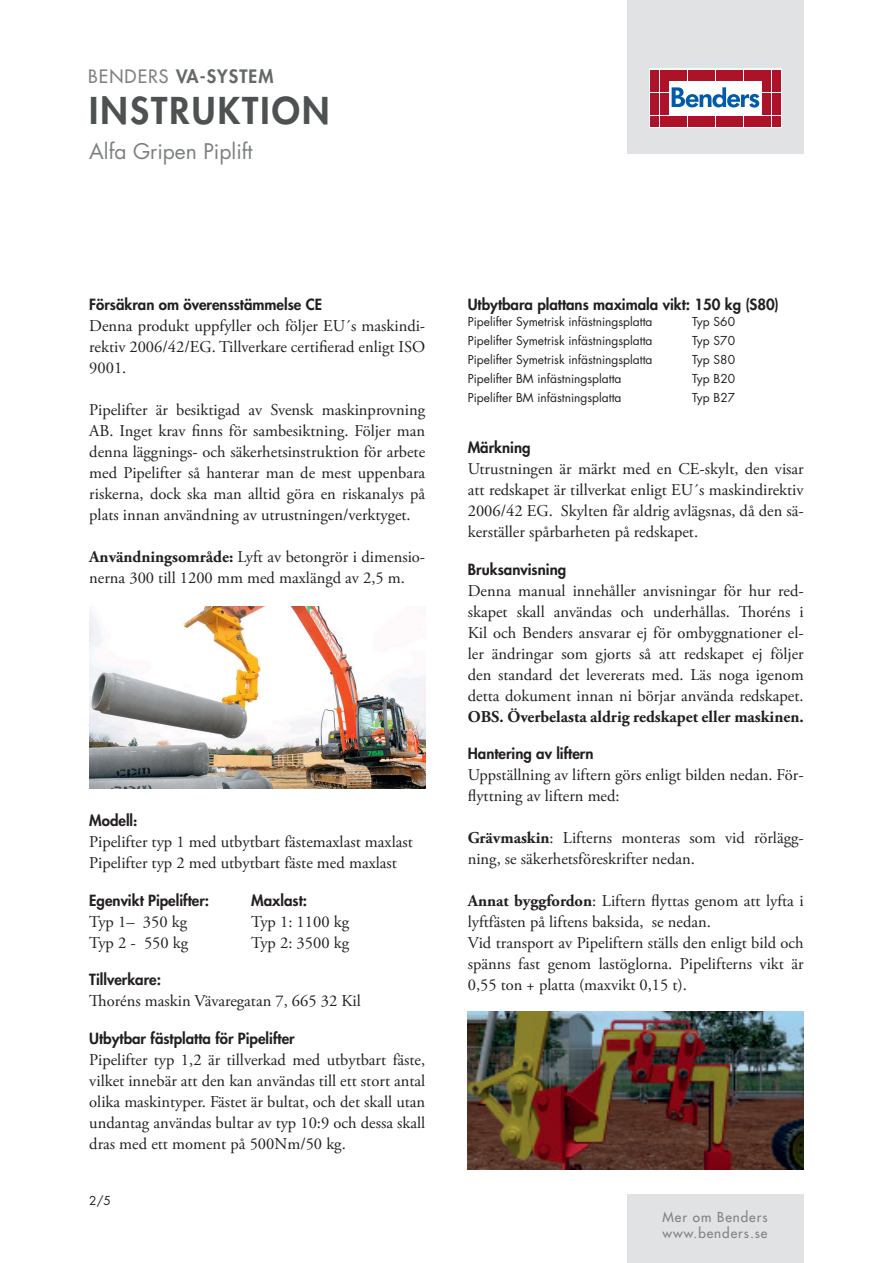
<style>
.page{position:relative;width:893px;height:1263px;background:#fff}
.page>*{position:absolute;margin:0;border:0;box-sizing:border-box;transform-origin:0 0}
.t1{font:800 36px "Futura Std";letter-spacing:.06em;color:#4d5152}
.t2{font:21px "Futura Std";color:#7d8080}
.t3{font:800 18px "Futura Std";letter-spacing:.06em;color:#66696a}
.t4{font:16.5px/21px "Adobe Garamond Pro";color:#231f20;text-align:justify}
.t5{font:700 16.5px "Adobe Garamond Pro";color:#231f20}
.t6{font:800 15px "Futura Std";color:#231f20}
.t7{font:500 13.5px/16.2px "Futura Std";letter-spacing:.07em;color:#808285}
.t8{font:12px "Futura Std";color:#231f20}
.s1{font-weight:500;color:#808285}
.s2{font-weight:700}
.s3{font-family:"Adobe Garamond Pro";font-weight:700;font-size:16.5px}
</style>
<div class="page">
<div style="left:627px;top:0;width:177px;height:153px;background:#e1e2e4"></div>
<svg style="left:649px;top:69px;width:132px;height:59px;background:#eac5cb"></svg>
<div style="left:651px;top:70px;width:8px;height:10px;background:#ae1229"></div>
<div style="left:660px;top:70px;width:8px;height:10px;background:#ae1229"></div>
<div style="left:651px;top:81px;width:8px;height:11px;background:#ae1229"></div>
<div style="left:660px;top:81px;width:8px;height:11px;background:#ae1229"></div>
<div style="left:651px;top:93px;width:8px;height:10px;background:#ae1229"></div>
<div style="left:660px;top:93px;width:8px;height:10px;background:#ae1229"></div>
<div style="left:651px;top:104px;width:8px;height:11px;background:#ae1229"></div>
<div style="left:660px;top:104px;width:8px;height:11px;background:#ae1229"></div>
<div style="left:651px;top:116px;width:8px;height:10px;background:#ae1229"></div>
<div style="left:660px;top:116px;width:8px;height:10px;background:#ae1229"></div>
<div style="left:669px;top:70px;width:8px;height:10px;background:#ae1229"></div>
<div style="left:679px;top:70px;width:8px;height:10px;background:#ae1229"></div>
<div style="left:688px;top:70px;width:8px;height:10px;background:#ae1229"></div>
<div style="left:697px;top:70px;width:9px;height:10px;background:#ae1229"></div>
<div style="left:707px;top:70px;width:8px;height:10px;background:#ae1229"></div>
<div style="left:716px;top:70px;width:8px;height:10px;background:#ae1229"></div>
<div style="left:725px;top:70px;width:9px;height:10px;background:#ae1229"></div>
<div style="left:735px;top:70px;width:8px;height:10px;background:#ae1229"></div>
<div style="left:744px;top:70px;width:8px;height:10px;background:#ae1229"></div>
<div style="left:753px;top:70px;width:9px;height:10px;background:#ae1229"></div>
<div style="left:669px;top:116px;width:8px;height:10px;background:#ae1229"></div>
<div style="left:679px;top:116px;width:8px;height:10px;background:#ae1229"></div>
<div style="left:688px;top:116px;width:8px;height:10px;background:#ae1229"></div>
<div style="left:697px;top:116px;width:9px;height:10px;background:#ae1229"></div>
<div style="left:707px;top:116px;width:8px;height:10px;background:#ae1229"></div>
<div style="left:716px;top:116px;width:8px;height:10px;background:#ae1229"></div>
<div style="left:725px;top:116px;width:9px;height:10px;background:#ae1229"></div>
<div style="left:735px;top:116px;width:8px;height:10px;background:#ae1229"></div>
<div style="left:744px;top:116px;width:8px;height:10px;background:#ae1229"></div>
<div style="left:753px;top:116px;width:9px;height:10px;background:#ae1229"></div>
<div style="left:763px;top:70px;width:8px;height:10px;background:#ae1229"></div>
<div style="left:772px;top:70px;width:8px;height:10px;background:#ae1229"></div>
<div style="left:763px;top:81px;width:8px;height:11px;background:#ae1229"></div>
<div style="left:772px;top:81px;width:8px;height:11px;background:#ae1229"></div>
<div style="left:763px;top:93px;width:8px;height:10px;background:#ae1229"></div>
<div style="left:772px;top:93px;width:8px;height:10px;background:#ae1229"></div>
<div style="left:763px;top:104px;width:8px;height:11px;background:#ae1229"></div>
<div style="left:772px;top:104px;width:8px;height:11px;background:#ae1229"></div>
<div style="left:763px;top:116px;width:8px;height:10px;background:#ae1229"></div>
<div style="left:772px;top:116px;width:8px;height:10px;background:#ae1229"></div>
<svg style="left:672px;top:87px;width:87px;height:21px;background:#90b6d9"></svg>
<div style="left:627px;top:1195px;width:177px;height:68px;background:#e1e2e4"></div>
<img style="left:468px;top:1012px;width:336px;height:157px">
<img style="left:89px;top:606px;width:336px;height:183px">
<p class="t3" style="left:88px;top:65px;width:187px"><span class="s1">BENDERS</span> VA-SYSTEM</p>
<h1 class="t1" style="left:89px;top:88px;width:242px">INSTRUKTION</h1>
<p class="t2" style="left:89px;top:138px;width:165px">Alfa Gripen Piplift</p>
<p class="t6" style="left:89px;top:295px;width:234px">Försäkran om överensstämmelse CE</p>
<p class="t4" style="left:89px;top:316px;width:337px">Denna produkt uppfyller och följer EU´s maskindi&shy;rektiv 2006/42/EG. Tillverkare certifierad enligt ISO 9001.</p>
<p class="t4" style="left:89px;top:400px;width:337px">Pipelifter är besiktigad av Svensk maskinprovning AB. Inget krav finns för sambesiktning. Följer man denna läggnings- och säkerhetsinstruktion för arbete med Pipelifter så hanterar man de mest uppenbara riskerna, dock ska man alltid göra en riskanalys på plats innan användning av utrustningen/verktyget.</p>
<p class="t4" style="left:89px;top:547px;width:337px"><span class="s2">Användningsområde:</span> Lyft av betongrör i dimensio&shy;nerna 300 till 1200 mm med maxlängd av 2,5 m.</p>
<p class="t6" style="left:89px;top:811px;width:50px">Modell<span class="s3">:</span></p>
<p class="t4" style="left:89px;top:832px;width:325px">Pipelifter typ 1 med utbytbart fästemaxlast maxlast<br>Pipelifter typ 2 med utbytbart fäste med maxlast</p>
<p class="t6" style="left:89px;top:890px;width:121px">Egenvikt Pipelifter:</p>
<p class="t6" style="left:251px;top:890px;width:57px">Maxlast:</p>
<p class="t4" style="left:89px;top:911px;width:99px">Typ 1– 350 kg</p>
<p class="t4" style="left:251px;top:911px;width:99px">Typ 1: 1100 kg</p>
<p class="t4" style="left:89px;top:932px;width:100px">Typ 2 - 550 kg</p>
<p class="t4" style="left:251px;top:932px;width:99px">Typ 2: 3500 kg</p>
<p class="t6" style="left:89px;top:970px;width:73px">Tillverkare:</p>
<p class="t4" style="left:89px;top:991px;width:273px">Thoréns maskin Vävaregatan 7, 665 32 Kil</p>
<p class="t6" style="left:89px;top:1028px;width:207px">Utbytbar fästplatta för Pipelifter</p>
<p class="t4" style="left:89px;top:1049px;width:337px">Pipelifter typ 1,2 är tillverkad med utbytbart fäste, vilket innebär att den kan användas till ett stort antal olika maskintyper. Fästet är bultat, och det skall utan undantag användas bultar av typ 10:9 och dessa skall dras med ett moment på 500Nm/50 kg.</p>
<p class="t8" style="left:89px;top:1193px;width:23px">2/5</p>
<p class="t6" style="left:468px;top:295px;width:313px">Utbytbara plattans maximala vikt: 150 kg (S80)</p>
<p class="t8" style="left:468px;top:314px;width:186px">Pipelifter Symetrisk infästningsplatta</p>
<p class="t8" style="left:692px;top:314px;width:45px">Typ S60</p>
<p class="t8" style="left:468px;top:333px;width:186px">Pipelifter Symetrisk infästningsplatta</p>
<p class="t8" style="left:692px;top:333px;width:45px">Typ S70</p>
<p class="t8" style="left:468px;top:352px;width:186px">Pipelifter Symetrisk infästningsplatta</p>
<p class="t8" style="left:692px;top:352px;width:45px">Typ S80</p>
<p class="t8" style="left:468px;top:371px;width:155px">Pipelifter BM infästningsplatta</p>
<p class="t8" style="left:692px;top:371px;width:45px">Typ B20</p>
<p class="t8" style="left:468px;top:390px;width:155px">Pipelifter BM infästningsplatta</p>
<p class="t8" style="left:692px;top:390px;width:45px">Typ B27</p>
<p class="t6" style="left:468px;top:438px;width:64px">Märkning</p>
<p class="t4" style="left:468px;top:459px;width:337px">Utrustningen är märkt med en CE-skylt, den visar att redskapet är tillverkat enligt EU´s maskindirektiv 2006/42 EG. Skylten får aldrig avlägsnas, då den sä&shy;kerställer spårbarheten på redskapet.</p>
<p class="t6" style="left:468px;top:560px;width:100px">Bruksanvisning</p>
<p class="t4" style="left:468px;top:580px;width:337px">Denna manual innehåller anvisningar för hur red&shy;skapet skall användas och underhållas. Thoréns i Kil och Benders ansvarar ej för ombyggnationer el&shy;ler ändringar som gjorts så att redskapet ej följer den standard det levererats med. Läs noga igenom detta dokument innan ni börjar använda redskapet.</p>
<p class="t5" style="left:468px;top:707px;width:337px">OBS. Överbelasta aldrig redskapet eller maskinen.</p>
<p class="t6" style="left:468px;top:744px;width:127px">Hantering av liftern</p>
<p class="t4" style="left:468px;top:765px;width:337px">Uppställning av liftern görs enligt bilden nedan. För&shy;flyttning av liftern med:</p>
<p class="t4" style="left:468px;top:828px;width:337px"><span class="s2">Grävmaskin</span>: Lifterns monteras som vid rörlägg&shy;ning, se säkerhetsföreskrifter nedan.</p>
<p class="t4" style="left:468px;top:891px;width:337px;text-align:left"><span class="s2">Annat byggfordon</span>: Liftern flyttas genom att lyfta i lyftfästen på liftens baksida, se nedan.<br>Vid transport av Pipeliftern ställs den enligt bild och spänns fast genom lastöglorna. Pipelifterns vikt är 0,55 ton + platta (maxvikt 0,15 t).</p>
<p class="t7" style="left:662px;top:1209px;width:107px">Mer om Benders www.benders.se</p>
</div>
